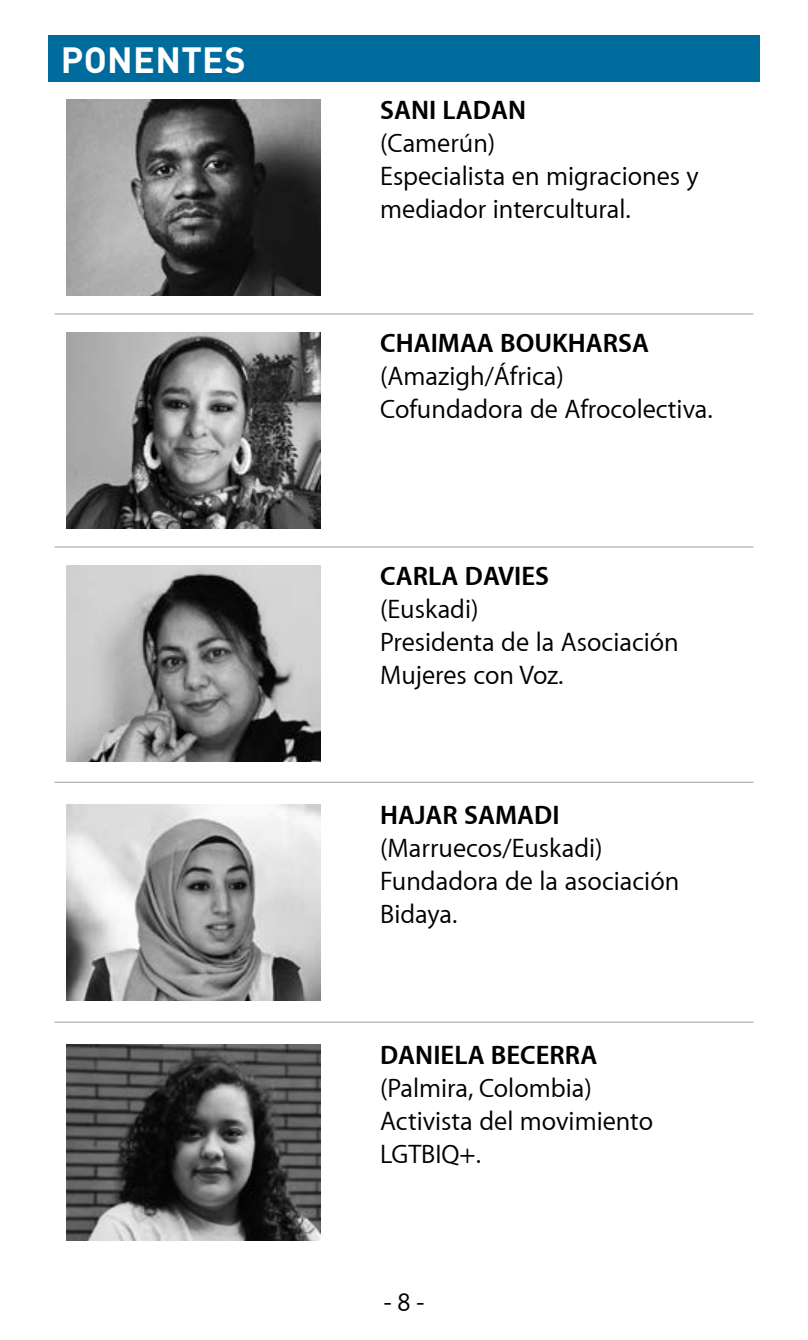
<style>
.page{position:relative;width:808px;height:1340px;background:#fff}
.page>*{position:absolute;margin:0;border:0;box-sizing:border-box;transform-origin:0 0}
.t1{font:700 36px "DINOT";letter-spacing:.01em;color:#fff}
.t2{font:27px/33px "Myriad Apple Text";color:#000}
.t3{font:700 27px "Myriad Apple";color:#000}
</style>
<div class="page">
<div style="left:48px;top:35px;width:711px;height:47px;background:#006b9d"></div>
<hr style="left:55px;top:313px;width:698px;height:1px;background:#9c9e9f">
<hr style="left:55px;top:546px;width:698px;height:1px;background:#9c9e9f">
<hr style="left:55px;top:781px;width:698px;height:1px;background:#9c9e9f">
<hr style="left:55px;top:1021px;width:698px;height:1px;background:#9c9e9f">
<img style="left:66px;top:1044px;width:255px;height:196px">
<img style="left:66px;top:804px;width:255px;height:196px">
<img style="left:66px;top:99px;width:255px;height:196px">
<img style="left:66px;top:332px;width:255px;height:196px">
<img style="left:66px;top:565px;width:255px;height:196px">
<h1 class="t1" style="left:61px;top:36px;width:186px">PONENTES</h1>
<p class="t3" style="left:380px;top:93px;width:147px">SANI LADAN</p>
<p class="t2" style="left:380px;top:126px;width:320px">(Camerún)<br>Especialista en migraciones y mediador intercultural.</p>
<p class="t3" style="left:380px;top:326px;width:270px">CHAIMAA BOUKHARSA</p>
<p class="t2" style="left:380px;top:358px;width:334px">(Amazigh/África)<br>Cofundadora de Afrocolectiva.</p>
<p class="t3" style="left:380px;top:559px;width:170px">CARLA DAVIES</p>
<p class="t2" style="left:380px;top:591px;width:300px">(Euskadi)<br>Presidenta de la Asociación<br>Mujeres con Voz.</p>
<p class="t3" style="left:380px;top:797px;width:181px">HAJAR SAMADI</p>
<p class="t2" style="left:380px;top:830px;width:301px">(Marruecos/Euskadi)<br>Fundadora de la asociación<br>Bidaya.</p>
<p class="t3" style="left:380px;top:1037px;width:219px">DANIELA BECERRA</p>
<p class="t2" style="left:380px;top:1070px;width:274px">(Palmira, Colombia)<br>Activista del movimiento<br>LGTBIQ+.</p>
<p class="t2" style="left:384px;top:1284px;width:42px">- 8 -</p>
</div>
